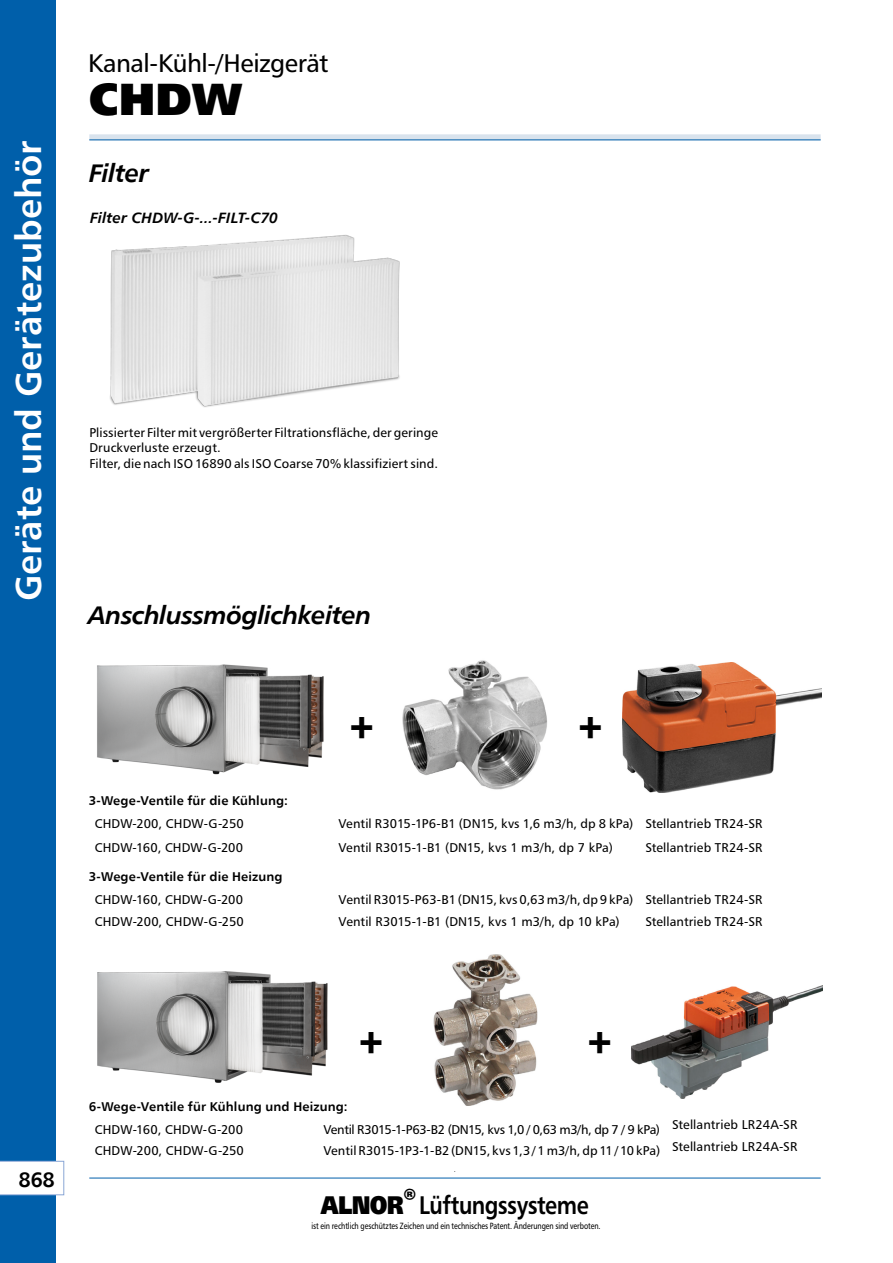
<style>
.page{position:relative;width:893px;height:1263px;background:#fff}
.page>*{position:absolute;margin:0;border:0;box-sizing:border-box;transform-origin:0 0}
.t1{font:900 45px "Humanist 777 TL";color:#000}
.t2{font:700 36px "Humanist 777 TL";color:#fff}
.t3{font:900 35.7px "Humanist 777 TL";color:#000}
.t4{font:25.5px "Humanist 777 TL Bold Italic B";letter-spacing:-.02em;color:#000}
.t5{font:700 25.5px "Humanist 777 TL";letter-spacing:-.025em;color:#000;scale:.85 1}
.t6{font:25.5px "Humanist 777 TL";letter-spacing:-.02em;color:#000}
.t7{font:21px "Humanist 777 TL Bold B";color:#000}
.t8{font:15px "Humanist 777 TL Bold Italic B";letter-spacing:.005em;color:#000}
.t9{font:12.75px/15.3px "Humanist 777 TL";letter-spacing:.005em;color:#000}
.t10{font:12.75px "Humanist 777 TL Bold B";letter-spacing:.01em;color:#000}
.t11{font:12.75px "Humanist 777 TL";letter-spacing:-.015em;color:#000}
.t12{font:9px "Humanist 777 TL";letter-spacing:-.01em;color:#000;scale:.8 1}
.s1{font-weight:900}
</style>
<div class="page">
<div style="left:0;top:0;width:55px;height:1263px;background:#005faa"></div>
<div style="left:89px;top:134px;width:732px;height:6px;background:#d9e3ed"></div>
<hr style="left:89px;top:140px;width:732px;height:1px;background:#005faa">
<hr style="left:89px;top:1178px;width:732px;height:1px;background:#005faa">
<hr style="left:454px;top:146px;width:1px;height:1025px;background:#000">
<svg style="left:0;top:1161px;width:64px;height:34px;background:#f8fafc"></svg>
<div style="left:438px;top:142px;width:36px;height:1028px;background:#fff"></div>
<img style="left:110px;top:235px;width:290px;height:172px">
<img style="left:97px;top:664px;width:227px;height:111px">
<img style="left:623px;top:662px;width:198px;height:130px">
<img style="left:631px;top:985px;width:192px;height:114px">
<img style="left:402px;top:660px;width:145px;height:130px">
<img style="left:97px;top:971px;width:231px;height:112px">
<img style="left:433px;top:954px;width:105px;height:151px">
<h2 class="t2" style="left:5px;top:601px;width:462px;rotate:-90deg">Geräte und Gerätezubehör</h2>
<h3 class="t6" style="left:88px;top:47px;width:242px">Kanal-Kühl-/Heizgerät</h3>
<h1 class="t1" style="left:89px;top:68px;width:155px">CHDW</h1>
<h3 class="t4" style="left:89px;top:157px;width:61px">Filter</h3>
<p class="t8" style="left:90px;top:208px;width:189px">Filter CHDW-G-...-FILT-C70</p>
<p class="t9" style="left:89px;top:425px;width:350px">Plissierter Filter mit vergrößerter Filtrationsfläche, der geringe<br>Druckverluste erzeugt.<br>Filter, die nach ISO 16890 als ISO Coarse 70% klassifiziert sind.</p>
<h3 class="t4" style="left:88px;top:598px;width:285px">Anschlussmöglichkeiten</h3>
<h3 class="t3" style="left:349px;top:703px;width:26px">+</h3>
<h3 class="t3" style="left:578px;top:703px;width:26px">+</h3>
<p class="t10" style="left:89px;top:792px;width:201px">3-Wege-Ventile für die Kühlung:</p>
<p class="t9" style="left:95px;top:815px;width:151px">CHDW-200, CHDW-G-250</p>
<p class="t9" style="left:339px;top:815px;width:425px">Ventil R3015-1P6-B1 (DN15, kvs 1,6 m3/h, dp 8 kPa) Stellantrieb TR24-SR</p>
<p class="t9" style="left:95px;top:839px;width:150px">CHDW-160, CHDW-G-200</p>
<p class="t9" style="left:339px;top:839px;width:276px">Ventil R3015-1-B1 (DN15, kvs 1 m3/h, dp 7 kPa)</p>
<p class="t9" style="left:645px;top:839px;width:119px">Stellantrieb TR24-SR</p>
<p class="t10" style="left:89px;top:868px;width:195px">3-Wege-Ventile für die Heizung</p>
<p class="t9" style="left:95px;top:892px;width:150px">CHDW-160, CHDW-G-200</p>
<p class="t9" style="left:339px;top:892px;width:425px">Ventil R3015-P63-B1 (DN15, kvs 0,63 m3/h, dp 9 kPa) Stellantrieb TR24-SR</p>
<p class="t9" style="left:95px;top:914px;width:151px">CHDW-200, CHDW-G-250</p>
<p class="t9" style="left:339px;top:914px;width:283px">Ventil R3015-1-B1 (DN15, kvs 1 m3/h, dp 10 kPa)</p>
<p class="t9" style="left:645px;top:914px;width:119px">Stellantrieb TR24-SR</p>
<h3 class="t7" style="left:18px;top:1166px;width:38px">868</h3>
<h3 class="t3" style="left:359px;top:1018px;width:26px">+</h3>
<h3 class="t3" style="left:587px;top:1018px;width:26px">+</h3>
<p class="t10" style="left:89px;top:1098px;width:260px">6-Wege-Ventile für Kühlung und Heizung:</p>
<p class="t9" style="left:95px;top:1121px;width:150px">CHDW-160, CHDW-G-200</p>
<p class="t11" style="left:323px;top:1121px;width:475px">Ventil R3015-1-P63-B2 (DN15, kvs 1,0 / 0,63 m3/h, dp 7 / 9 kPa) Stellantrieb LR24A-SR</p>
<p class="t9" style="left:95px;top:1143px;width:151px">CHDW-200, CHDW-G-250</p>
<p class="t9" style="left:323px;top:1143px;width:475px">Ventil R3015-1P3-1-B2 (DN15, kvs 1,3 / 1 m3/h, dp 11 / 10 kPa) Stellantrieb LR24A-SR</p>
<h3 class="t5" style="left:321px;top:1189px;width:317px"><span class="s1">ALNOR</span><sup>®</sup>Lüftungssysteme</h3>
<p class="t12" style="left:311px;top:1220px;width:363px">ist ein rechtlich geschütztes Zeichen und ein technisches Patent. Änderungen sind verboten.</p>
</div>
